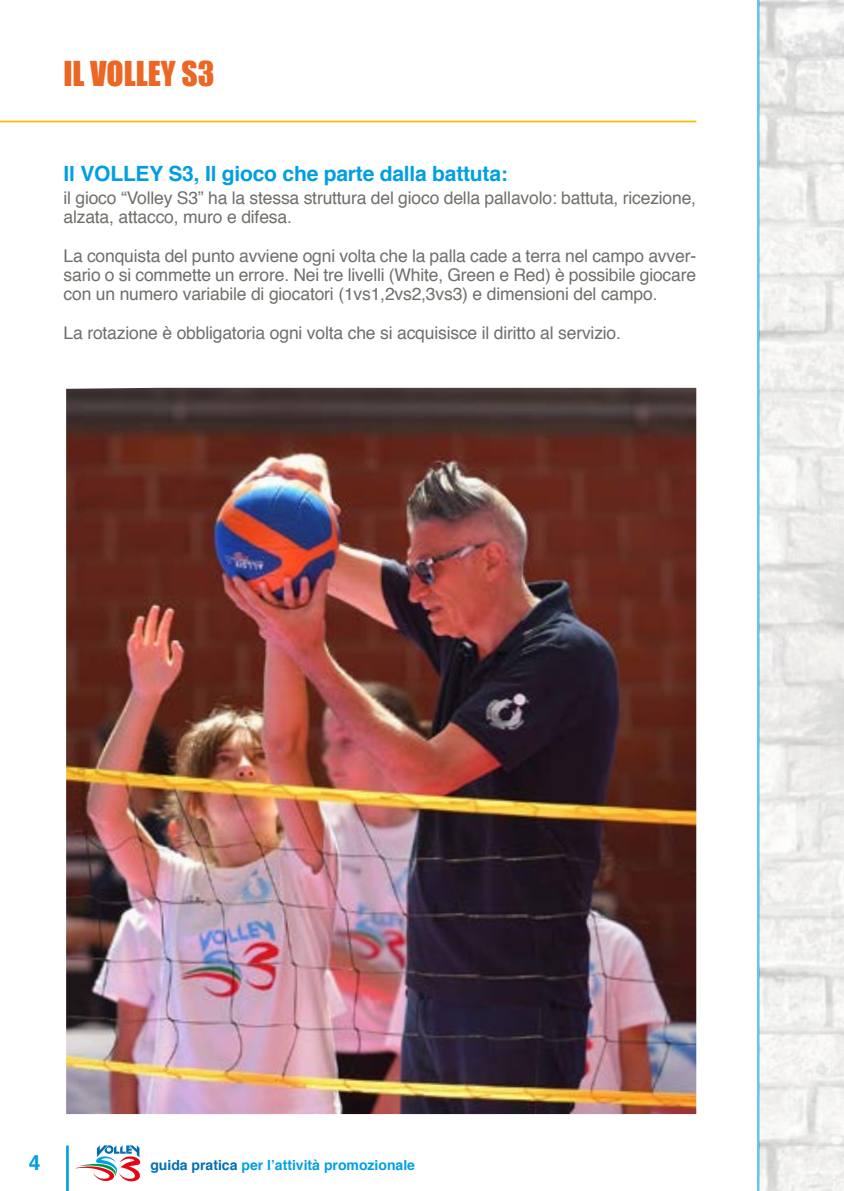
<style>
.page{position:relative;width:844px;height:1191px;background:#fff}
.page>*{position:absolute;margin:0;border:0;box-sizing:border-box;transform-origin:0 0}
.t1{font:31.5px "Impact";color:#ec6725}
.t2{font:700 21px "Helvetica";letter-spacing:-.01em;color:#009fe3}
.t3{font:17.5px/19.2px "Helvetica";letter-spacing:-.01em;color:#6f6f6b}
.t4{font:700 14px "Helvetica";color:#009fe3}
.s1{color:#006eb1}
</style>
<div class="page">
<hr style="left:66px;top:1145px;width:3px;height:46px;background:#009fe3">
<hr style="left:756px;top:0;width:3px;height:1191px;background:#009fe3">
<img style="left:759px;top:0;width:69px;height:891px">
<img style="left:828px;top:0;width:15px;height:1191px">
<img style="left:759px;top:891px;width:71px;height:300px">
<svg style="left:76px;top:1145px;width:65px;height:37px"></svg>
<hr style="left:0;top:121px;width:696px;height:1px;background:#fbba00">
<img style="left:66px;top:388px;width:630px;height:726px">
<h1 class="t1" style="left:63px;top:49px;width:152px">IL VOLLEY S3</h1>
<p class="t2" style="left:63px;top:157px;width:445px">Il VOLLEY S3, Il gioco che parte dalla battuta:</p>
<p class="t3" style="left:63px;top:189px;width:634px">il gioco “Volley S3” ha la stessa struttura del gioco della pallavolo: battuta, ricezione, alzata, attacco, muro e difesa.</p>
<p class="t3" style="left:63px;top:247px;width:634px;text-align:justify">La conquista del punto avviene ogni volta che la palla cade a terra nel campo avver&shy;sario o si commette un errore. Nei tre livelli (White, Green e Red) è possibile giocare con un numero variabile di giocatori (1vs1,2vs2,3vs3) e dimensioni del campo.</p>
<p class="t3" style="left:63px;top:324px;width:559px">La rotazione è obbligatoria ogni volta che si acquisisce il diritto al servizio.</p>
<p class="t2" style="left:29px;top:1145px;width:13px">4</p>
<p class="t4" style="left:150px;top:1153px;width:266px"><span class="s1">guida pratica</span> per l’attività promozionale</p>
</div>
